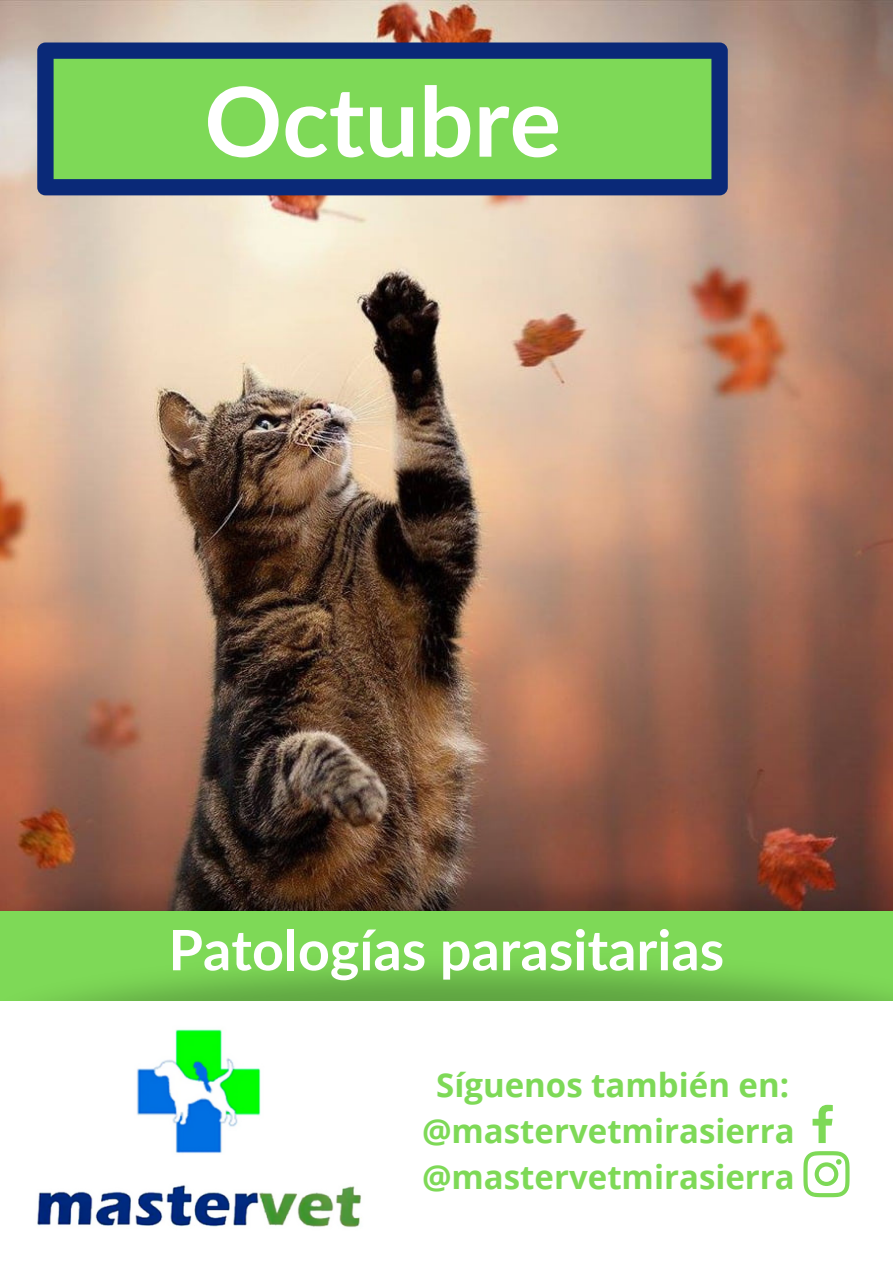
<style>
.page{position:relative;width:893px;height:1264px;background:#fff}
.page>*{position:absolute;margin:0;border:0;box-sizing:border-box;transform-origin:0 0}
.t1{font:700 96.3px "Lato";color:#fff}
.t2{font:700 55.65px "Lato";color:#fff}
.t3{font:700 33px/46px "Open Sans";color:#7ed957;text-align:center}
</style>
<div class="page">
<img style="left:0;top:0;width:892px;height:810px">
<img style="left:0;top:810px;width:892px;height:90px">
<img style="left:0;top:900px;width:892px;height:101px">
<img style="left:37px;top:1029px;width:325px;height:198px">
<svg style="left:812px;top:1104px;width:20px;height:38px"></svg>
<svg style="left:803px;top:1151px;width:46px;height:46px"></svg>
<svg style="left:37px;top:42px;width:690px;height:153px;background:#61ad5f"></svg>
<h1 class="t1" style="left:204px;top:62px;width:358px">Octubre</h1>
<h2 class="t2" style="left:168px;top:915px;width:557px">Patologías parasitarias</h2>
<p class="t3" style="left:422px;top:1061px;width:374px">Síguenos también en: @mastervetmirasierra @mastervetmirasierra</p>
</div>
